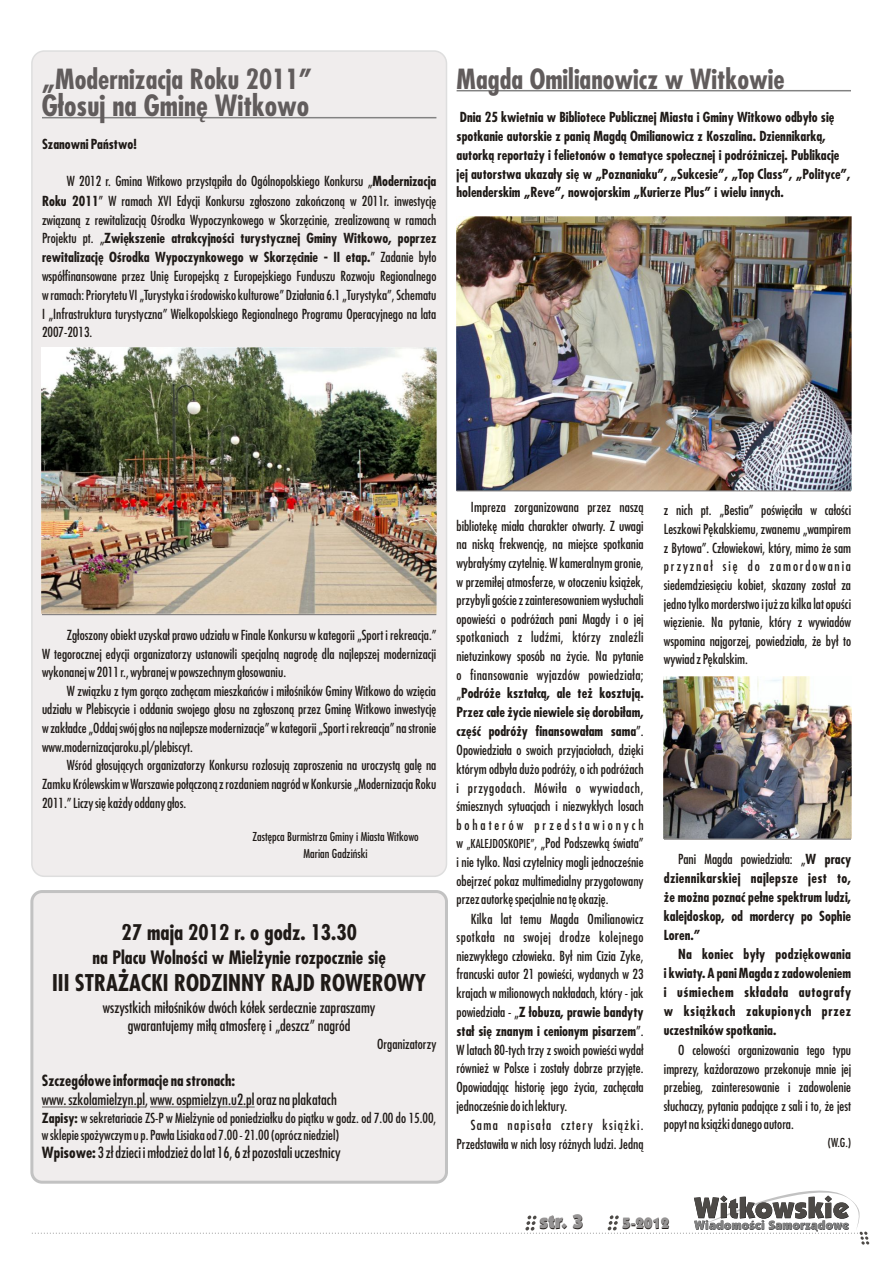
<style>
.page{position:relative;width:893px;height:1263px;background:#fff}
.page>*{position:absolute;margin:0;border:0;box-sizing:border-box;transform-origin:0 0}
.t1{font:700 28.5px "Fujiyama";color:#615c5c}
.t2{font:700 27px "Fujiyama";color:#615c5c}
.t3{font:700 22.5px "Fujiyama";color:#1f1a17}
.t4{font:700 21px "Fujiyama";color:#1f1a17}
.t5{font:900 19.5px "Kabel IT Cby BT";color:#1f1a17}
.t6{font:700 18px "Fujiyama";color:#1f1a17}
.t7{font:15px/18.8px "Fujiyama";color:#1f1a17;text-align:center}
.t8{font:700 15px "Fujiyama";color:#1f1a17}
.t9{font:900 15px "Kabel IT Cby BT";color:#1f1a17}
.t10{font:13.5px/18.6px "Fujiyama";color:#1f1a17;text-align:justify}
.t11{font:700 13.5px/18.9px "Fujiyama";color:#1f1a17;text-align:justify}
.t12{font:12px/16.5px "Fujiyama";color:#1f1a17;text-align:center}
.s1{font-weight:700}
.s2{font-size:12px}
.s3{font-weight:400}
</style>
<div class="page">
<div style="left:31px;top:50px;width:416px;height:827px;background:#f0eded;border:2px solid #dedede;border-radius:12px"></div>
<svg style="left:32px;top:1190px;width:837px;height:54px"></svg>
<hr style="left:42px;top:117px;width:394px;height:1px;background:#828282">
<hr style="left:42px;top:614px;width:394px;height:1px;background:#737070">
<img style="left:42px;top:348px;width:395px;height:265px">
<hr style="left:457px;top:90px;width:394px;height:1px;background:#828282">
<img style="left:456px;top:216px;width:395px;height:274px">
<img style="left:664px;top:677px;width:187px;height:161px">
<hr style="left:457px;top:490px;width:394px;height:1px;background:#737070">
<hr style="left:664px;top:839px;width:187px;height:1px;background:#737070">
<div style="left:30px;top:890px;width:418px;height:294px;background:#f0eded;border:3px solid #c2c2c2;border-radius:10px"></div>
<hr style="left:42px;top:1107px;width:103px;height:1px;background:#1f1a17">
<hr style="left:150px;top:1107px;width:105px;height:1px;background:#1f1a17">
<h2 class="t2" style="left:42px;top:69px;width:272px">„Modernizacja Roku 2011”</h2>
<h1 class="t1" style="left:42px;top:94px;width:269px">Głosuj na Gminę Witkowo</h1>
<p class="t11" style="left:42px;top:136px;width:96px">Szanowni Państwo!</p>
<p class="t10" style="left:42px;top:173px;width:396px;text-indent:25px">W 2012 r. Gmina Witkowo przystąpiła do Ogólnopolskiego Konkursu „<span class="s1">Modernizacja Roku 2011</span>” W ramach XVI Edycji Konkursu zgłoszono zakończoną w 2011r. inwestycję związaną z rewitalizacją Ośrodka Wypoczynkowego w Skorzęcinie, zrealizowaną w ramach Projektu pt. „<span class="s1">Zwiększenie atrakcyjności turystycznej Gminy Witkowo, poprzez rewitalizację Ośrodka Wypoczynkowego w Skorzęcinie - II etap.</span>” Zadanie było współfinansowane przez Unię Europejską z Europejskiego Funduszu Rozwoju Regionalnego w ramach: Priorytetu VI „Turystyka i środowisko kulturowe” Działania 6.1 „Turystyka”, Schematu I „Infrastruktura turystyczna” Wielkopolskiego Regionalnego Programu Operacyjnego na lata 2007-2013.</p>
<h2 class="t2" style="left:457px;top:68px;width:330px">Magda Omilianowicz w Witkowie</h2>
<p class="t11" style="left:457px;top:109px;width:395px;text-align:left">Dnia 25 kwietnia w Bibliotece Publicznej Miasta i Gminy Witkowo odbyło się spotkanie autorskie z panią Magdą Omilianowicz z Koszalina. Dziennikarką, autorką reportaży i felietonów o tematyce społecznej i podróżniczej. Publikacje jej autorstwa ukazały się w „Poznaniaku”, „Sukcesie”, „Top Class”, „Polityce”, holenderskim „Reve”, nowojorskim „Kurierze Plus” i wielu innych.</p>
<p class="t10" style="left:42px;top:627px;width:396px;text-indent:25px">Zgłoszony obiekt uzyskał prawo udziału w Finale Konkursu w kategorii „Sport i rekreacja.” W tegorocznej edycji organizatorzy ustanowili specjalną nagrodę dla najlepszej modernizacji wykonanej w 2011 r., wybranej w powszechnym głosowaniu.</p>
<p class="t10" style="left:42px;top:683px;width:396px;text-indent:25px">W związku z tym gorąco zachęcam mieszkańców i miłośników Gminy Witkowo do wzięcia udziału w Plebiscycie i oddania swojego głosu na zgłoszoną przez Gminę Witkowo inwestycję w zakładce „Oddaj swój głos na najlepsze modernizacje” w kategorii „Sport i rekreacja” na stronie www.modernizacjaroku.pl/plebiscyt.</p>
<p class="t10" style="left:42px;top:757px;width:396px;text-indent:25px">Wśród głosujących organizatorzy Konkursu rozlosują zaproszenia na uroczystą galę na Zamku Królewskim w Warszawie połączoną z rozdaniem nagród w Konkursie „Modernizacja Roku 2011.” Liczy się każdy oddany głos.</p>
<p class="t12" style="left:253px;top:829px;width:168px">Zastępca Burmistrza Gminy i Miasta Witkowo<br>Marian Gadziński</p>
<h3 class="t4" style="left:121px;top:924px;width:237px">27 maja 2012 r. o godz. 13.30</h3>
<h3 class="t6" style="left:93px;top:950px;width:295px">na Placu Wolności w Mielżynie rozpocznie się</h3>
<h3 class="t3" style="left:52px;top:974px;width:376px">III STRAŻACKI RODZINNY RAJD ROWEROWY</h3>
<p class="t7" style="left:103px;top:999px;width:274px">wszystkich miłośników dwóch kółek serdecznie zapraszamy gwarantujemy miłą atmosferę i „deszcz” nagród</p>
<p class="t10" style="left:377px;top:1035px;width:61px">Organizatorzy</p>
<p class="t8" style="left:42px;top:1075px;width:195px">Szczegółowe informacje na stronach:</p>
<p class="t7" style="left:42px;top:1092px;width:296px">www. szkolamielzyn.pl, www. ospmielzyn.u2.pl oraz na plakatach</p>
<p class="t10" style="left:42px;top:1110px;width:396px;line-height:17.4px"><span class="s1">Zapisy:</span> w sekretariacie ZS-P w Mielżynie od poniedziałku do piątku w godz. od 7.00 do 15.00, w sklepie spożywczym u p. Pawła Lisiaka od 7.00 - 21.00 (oprócz niedziel)</p>
<p class="t7" style="left:42px;top:1145px;width:300px"><span class="s1">Wpisowe:</span> 3 zł dzieci i młodzież do lat 16, 6 zł pozostali uczestnicy</p>
<p class="t10" style="left:457px;top:499px;width:189px;text-indent:14px">Impreza zorganizowana przez naszą bibliotekę miała charakter otwarty. Z uwagi na niską frekwencję, na miejsce spotkania wybrałyśmy czytelnię. W kameralnym gronie, w przemiłej atmosferze, w otoczeniu książek, przybyli goście z zainteresowaniem wysłuchali opowieści o podróżach pani Magdy i o jej spotkaniach z ludźmi, którzy znaleźli nietuzinkowy sposób na życie. Na pytanie o finansowanie wyjazdów powiedziała; „<span class="s1">Podróże kształcą, ale też kosztują.<br>Przez całe życie niewiele się dorobiłam, część podróży finansowałam sama</span>”.<br>Opowiedziała o swoich przyjaciołach, dzięki którym odbyła dużo podróży, o ich podróżach i przygodach. Mówiła o wywiadach, śmiesznych sytuacjach i niezwykłych losach bohaterów przedstawionych w <span class="s2">„KALEJDOSKOPIE”</span>, „Pod Podszewką świata” i nie tylko. Nasi czytelnicy mogli jednocześnie obejrzeć pokaz multimedialny przygotowany przez autorkę specjalnie na tę okazję.</p>
<p class="t10" style="left:456px;top:910px;width:189px;text-indent:14px">Kilka lat temu Magda Omilianowicz spotkała na swojej drodze kolejnego niezwykłego człowieka. Był nim Cizia Zyke, francuski autor 21 powieści, wydanych w 23 krajach w milionowych nakładach, który - jak powiedziała - „<span class="s1">Z łobuza, prawie bandyty stał się znanym i cenionym pisarzem</span>”.<br>W latach 80-tych trzy z swoich powieści wydał również w Polsce i zostały dobrze przyjęte.<br>Opowiadając historię jego życia, zachęcała jednocześnie do ich lektury.</p>
<p class="t10" style="left:456px;top:1117px;width:189px;text-align:right">Sama napisała cztery książki.<br>Przedstawiła w nich losy różnych ludzi. Jedną</p>
<p class="t10" style="left:664px;top:502px;width:189px">z nich pt. „Bestia” poświęciła w całości Leszkowi Pękalskiemu, zwanemu „wampirem z Bytowa”. Człowiekowi, który, mimo że sam przyznał się do zamordowania siedemdziesięciu kobiet, skazany został za jedno tylko morderstwo i już za kilka lat opuści więzienie. Na pytanie, który z wywiadów wspomina najgorzej, powiedziała, że był to wywiad z Pękalskim.</p>
<p class="t11" style="left:664px;top:851px;width:189px;text-indent:14px"><span class="s3">Pani Magda powiedziała: „</span>W pracy dziennikarskiej najlepsze jest to, że można poznać pełne spektrum ludzi, kalejdoskop, od mordercy po Sophie Loren.”</p>
<p class="t11" style="left:664px;top:946px;width:189px;text-indent:14px">Na koniec były podziękowania i kwiaty. A pani Magda z zadowoleniem i uśmiechem składała autografy w książkach zakupionych przez uczestników spotkania.</p>
<p class="t10" style="left:664px;top:1042px;width:189px;text-indent:14px">O celowości organizowania tego typu imprezy, każdorazowo przekonuje mnie jej przebieg, zainteresowanie i zadowolenie słuchaczy, pytania padające z sali i to, że jest popyt na książki danego autora.</p>
<p class="t12" style="left:828px;top:1135px;width:25px">(W.G.)</p>
<h3 class="t5" style="left:540px;top:1214px;width:46px">str. 3</h3>
<p class="t9" style="left:622px;top:1218px;width:49px">5-2012</p>
</div>
